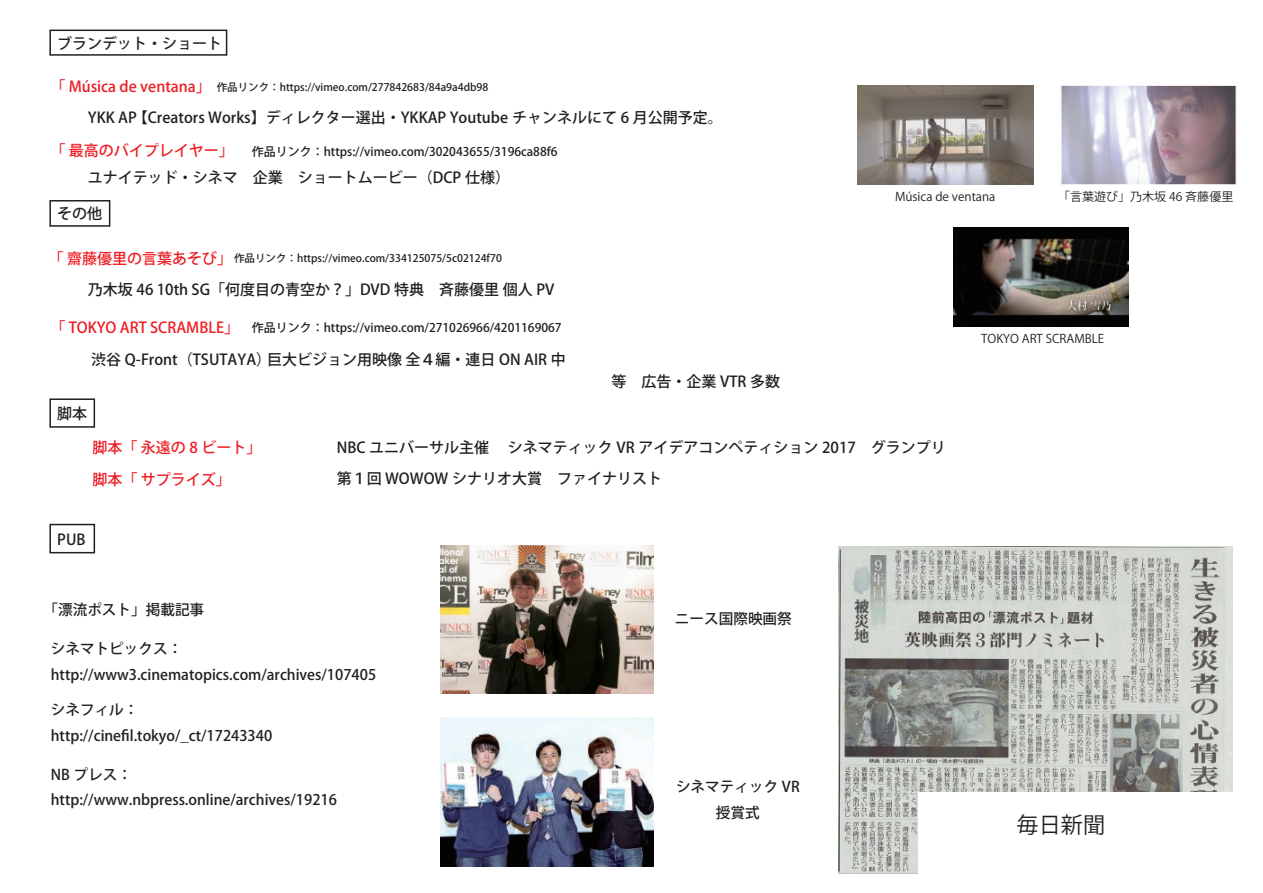
<style>
.page{position:relative;width:1263px;height:893px;background:#fff}
.page>*{position:absolute;margin:0;border:0;box-sizing:border-box;transform-origin:0 0}
.t1{font:22.2px "Koz Go Pro";color:#231f20}
.t2{font:500 15px "Koz Go Pro";color:#231f20}
.t3{font:500 15px "Koz Go Pro";color:#ee1d23}
.t4{font:500 14.55px/25.5px "Koz Go Pro";color:#231f20}
.t5{font:500 12px "Koz Go Pro";color:#231f20}
.t6{font:12px "Koz Go Pro";color:#231f20}
.t7{font:500 10.5px "Koz Go Pro";color:#231f20}
.s1{font-size:15px;color:#ee1d23}
</style>
<div class="page">
<div style="left:49px;top:398px;width:46px;height:30px;border:2px solid #231f20"></div>
<div style="left:49px;top:30px;width:178px;height:26px;border:2px solid #231f20"></div>
<div style="left:49px;top:200px;width:61px;height:27px;border:2px solid #231f20"></div>
<img style="left:953px;top:228px;width:176px;height:98px">
<img style="left:1061px;top:86px;width:175px;height:98px">
<img style="left:857px;top:86px;width:176px;height:98px">
<div style="left:49px;top:524px;width:46px;height:29px;border:2px solid #231f20"></div>
<img style="left:838px;top:547px;width:395px;height:326px">
<div style="left:918px;top:792px;width:315px;height:95px;background:#fff"></div>
<img style="left:440px;top:545px;width:213px;height:148px">
<img style="left:440px;top:717px;width:213px;height:149px">
<p class="t2" style="left:57px;top:33px;width:166px">ブランデット・ショート</p>
<p class="t3" style="left:50px;top:77px;width:162px">「 Música de ventana」</p>
<p class="t2" style="left:88px;top:108px;width:637px">YKK AP 【Creators Works】ディレクター選出・YKKAP Youtube チャンネルにて 6 月公開予定。</p>
<p class="t7" style="left:217px;top:80px;width:273px">作品リンク：https://vimeo.com/277842683/84a9a4db98</p>
<p class="t3" style="left:50px;top:141px;width:185px">「 最高のバイプレイヤー」</p>
<p class="t5" style="left:252px;top:144px;width:307px">作品リンク：https://vimeo.com/302043655/3196ca88f6</p>
<p class="t2" style="left:88px;top:168px;width:424px">ユナイテッド・シネマ　企業　ショートムービー（DCP 仕様）</p>
<p class="t2" style="left:57px;top:204px;width:46px">その他</p>
<p class="t7" style="left:49px;top:251px;width:455px"><span class="s1">「 齋藤優里の言葉あそび」</span>作品リンク：https://vimeo.com/334125075/5c02124f70</p>
<p class="t2" style="left:88px;top:279px;width:468px">乃木坂 46 10th SG「何度目の青空か？」DVD 特典　斉藤優里 個人 PV</p>
<p class="t3" style="left:50px;top:318px;width:190px">「 TOKYO ART SCRAMBLE」</p>
<p class="t2" style="left:91px;top:350px;width:476px">渋谷 Q-Front（TSUTAYA）巨大ビジョン用映像 全４編・連日 ON AIR 中</p>
<p class="t5" style="left:252px;top:320px;width:311px">作品リンク：https://vimeo.com/271026966/4201169067</p>
<p class="t2" style="left:57px;top:404px;width:31px">脚本</p>
<p class="t2" style="left:611px;top:372px;width:170px">等　広告・企業 VTR 多数</p>
<p class="t6" style="left:895px;top:189px;width:102px">Música de ventana</p>
<p class="t6" style="left:1058px;top:189px;width:177px">「言葉遊び」乃木坂 46 斉藤優里</p>
<p class="t6" style="left:981px;top:331px;width:124px">TOKYO ART SCRAMBLE</p>
<p class="t3" style="left:92px;top:438px;width:171px">脚本「 永遠の 8 ビート」</p>
<p class="t2" style="left:337px;top:438px;width:611px">NBC ユニバーサル主催 　シネマティック VR アイデアコンペティション 2017　グランプリ</p>
<p class="t3" style="left:92px;top:470px;width:140px">脚本「 サプライズ」</p>
<p class="t2" style="left:57px;top:530px;width:30px">PUB</p>
<p class="t2" style="left:337px;top:469px;width:327px">第１回 WOWOW シナリオ大賞　ファイナリスト</p>
<p class="t4" style="left:44px;top:598px;width:162px">「漂流ポスト」掲載記事</p>
<p class="t4" style="left:51px;top:637px;width:327px">シネマトピックス：http://www3.cinematopics.com/archives/107405</p>
<p class="t4" style="left:51px;top:698px;width:223px">シネフィル：http://cinefil.tokyo/_ct/17243340</p>
<p class="t4" style="left:51px;top:762px;width:288px">NB プレス：http://www.nbpress.online/archives/19216</p>
<p class="t4" style="left:675px;top:607px;width:118px">ニース国際映画祭</p>
<p class="t4" style="left:676px;top:775px;width:125px;text-align:center">シネマティック VR授賞式</p>
<h1 class="t1" style="left:1017px;top:810px;width:90px">毎日新聞</h1>
</div>
